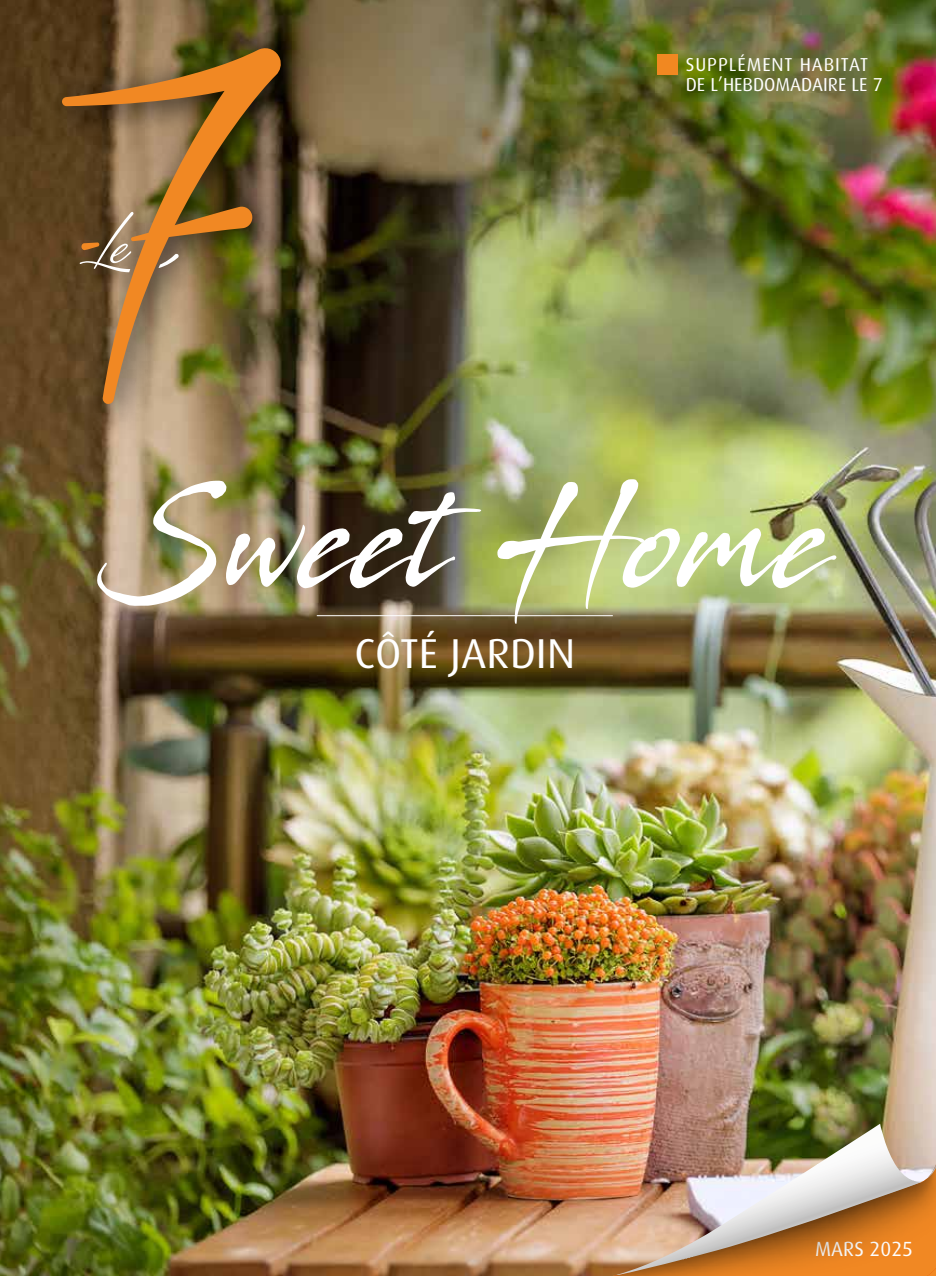
<style>
.page{position:relative;width:936px;height:1276px;background:#fff}
.page>*{position:absolute;margin:0;border:0;box-sizing:border-box;transform-origin:0 0}
.t1{font:135px "Stingray";letter-spacing:.04em;color:#fff;scale:.74 1}
.t2{font:41.7px "Dax";color:#fff;scale:1.04 1}
.t3{font:20.55px "Dax";color:#fff}
.t4{font:18.75px/19.8px "Dax";letter-spacing:.005em;color:#fff}
</style>
<div class="page">
<img style="left:0;top:0;width:935px;height:1276px">
<div style="left:43px;top:26px;width:272px;height:408px;background:#000;opacity:.75"></div>
<svg style="left:62px;top:46px;width:220px;height:358px;background:#886637"></svg>
<svg style="left:80px;top:212px;width:53px;height:60px;background:#846c50"></svg>
<svg style="left:158px;top:254px;width:21px;height:14px"></svg>
<div style="left:656px;top:54px;width:21px;height:21px;background:#f18821"></div>
<img style="left:377px;top:1076px;width:558px;height:200px">
<img style="left:553px;top:1112px;width:382px;height:164px">
<img style="left:605px;top:1159px;width:330px;height:117px">
<img style="left:616px;top:1123px;width:307px;height:152px">
<hr style="left:317px;top:615px;width:295px;height:1px;background:#fff">
<p class="t4" style="left:685px;top:55px;width:198px">SUPPLÉMENT HABITAT<br>DE L’HEBDOMADAIRE LE 7</p>
<h1 class="t1" style="left:97px;top:451px;width:995px">Sweet Home</h1>
<h2 class="t2" style="left:354px;top:630px;width:214px">CÔTÉ JARDIN</h2>
<p class="t3" style="left:815px;top:1237px;width:99px">MARS 2025</p>
</div>
